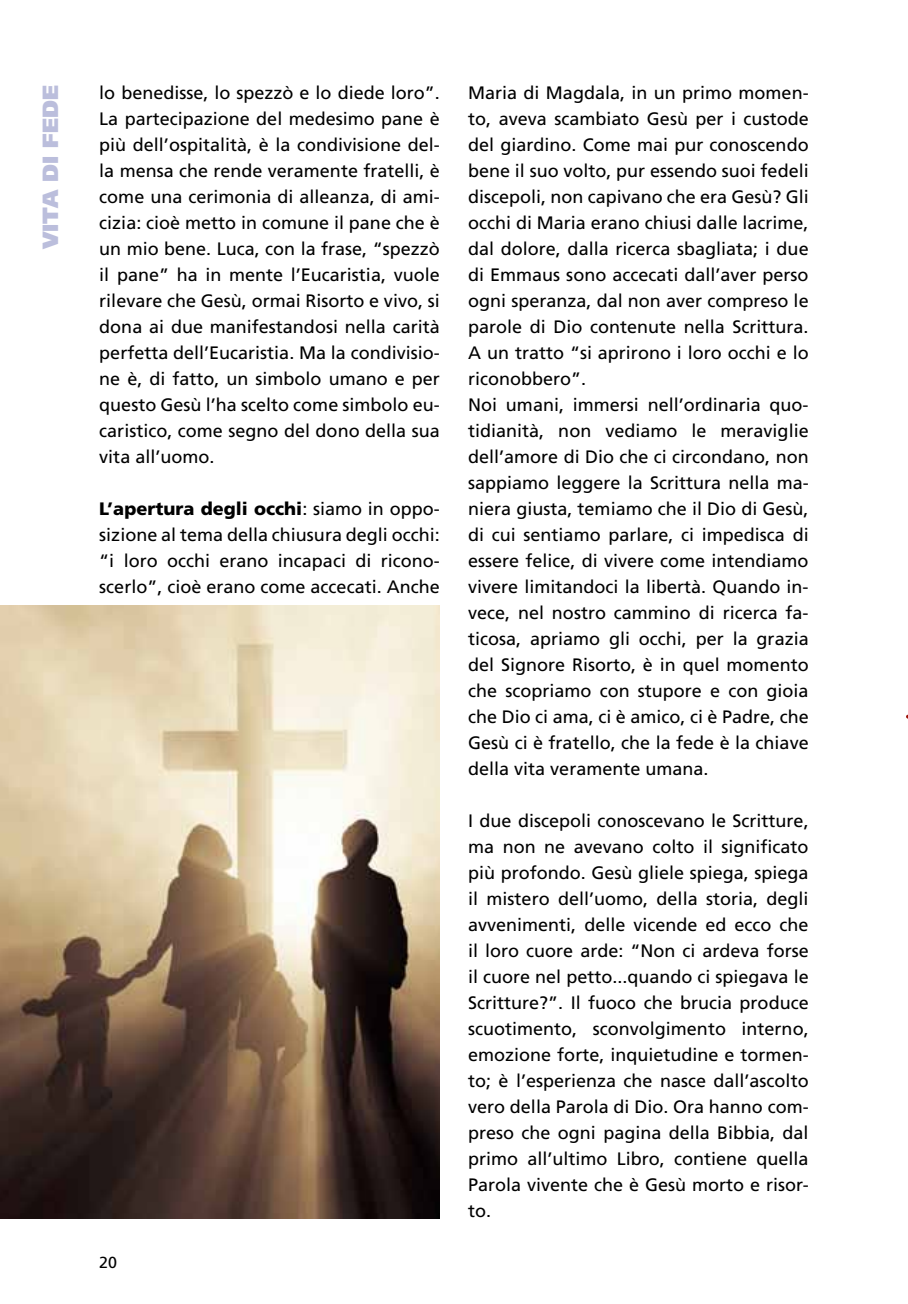
<style>
.page{position:relative;width:908px;height:1304px;background:#fff}
.page>*{position:absolute;margin:0;border:0;box-sizing:border-box;transform-origin:0 0}
.t1{font:900 22px "Frutiger";color:#bbbedc}
.t2{font:18px/26px "Frutiger";color:#000;text-align:justify}
.t3{font:16px "Frutiger";color:#000}
.s1{font-weight:900}
</style>
<div class="page">
<img style="left:0;top:606px;width:439px;height:613px">
<p class="t1" style="left:37px;top:249px;width:166px;rotate:-90deg">vita di fede</p>
<p class="t2" style="left:99px;top:80px;width:342px">lo benedisse, lo spezzò e lo diede loro”.<br>La partecipazione del medesimo pane è più dell’ospitalità, è la condivisione del&shy;la mensa che rende veramente fratelli, è come una cerimonia di alleanza, di ami&shy;cizia: cioè metto in comune il pane che è un mio bene. Luca, con la frase, “spezzò il pane” ha in mente l’Eucaristia, vuole rilevare che Gesù, ormai Risorto e vivo, si dona ai due manifestandosi nella carità perfetta dell’E ucaristia. Ma la condivisio&shy;ne è, di fatto, un simbolo umano e per questo Gesù l’ha scelto come simbolo eu&shy;caristico, come segno del dono della sua vita all’uomo.</p>
<p class="t2" style="left:99px;top:496px;width:342px"><span class="s1">L’apertura degli occhi</span>: siamo in oppo&shy;sizione al tema della chiusura degli occhi: “i loro occhi erano incapaci di ricono&shy;scerlo”, cioè erano come accecati. Anche</p>
<p class="t3" style="left:99px;top:1253px;width:19px">20</p>
<p class="t2" style="left:468px;top:80px;width:342px;text-align:left">Maria di Magdala, in un primo momen&shy;to, aveva scambiato Gesù per i custode del giardino. Come mai pur conoscendo bene il suo volto, pur essendo suoi fedeli discepoli, non capivano che era Gesù? Gli occhi di Maria erano chiusi dalle lacrime, dal dolore, dalla ricerca sbagliata; i due di E mmaus sono accecati dall’aver perso ogni speranza, dal non aver compreso le parole di Dio contenute nella Scrittura.<br>A un tratto “si aprirono i loro occhi e lo riconobbero”.<br>Noi umani, immersi nell’ordinaria quo&shy;tidianità, non vediamo le meraviglie dell’amore di Dio che ci circondano, non sappiamo leggere la Scrittura nella ma&shy;niera giusta, temiamo che il Dio di Gesù, di cui sentiamo parlare, ci impedisca di essere felice, di vivere come intendiamo vivere limitandoci la libertà. Quando in&shy;vece, nel nostro cammino di ricerca fa&shy;ticosa, apriamo gli occhi, per la grazia del Signore Risorto, è in quel momento che scopriamo con stupore e con gioia che Dio ci ama, ci è amico, ci è Padre, che Gesù ci è fratello, che la fede è la chiave della vita veramente umana.</p>
<p class="t2" style="left:468px;top:807px;width:342px">I due discepoli conoscevano le Scritture, ma non ne avevano colto il significato più profondo. Gesù gliele spiega, spiega il mistero dell’uomo, della storia, degli avvenimenti, delle vicende ed ecco che il loro cuore arde: “Non ci ardeva forse il cuore nel petto...quando ci spiegava le Scritture?”. I l fuoco che brucia produce scuotimento, sconvolgimento interno, emozione forte, inquietudine e tormen&shy;to; è l’esperienza che nasce dall’ascolto vero della Parola di Dio. Ora hanno com&shy;preso che ogni pagina della Bibbia, dal primo all’ultimo Libro, contiene quella Parola vivente che è Gesù morto e risor&shy;to.</p>
</div>
